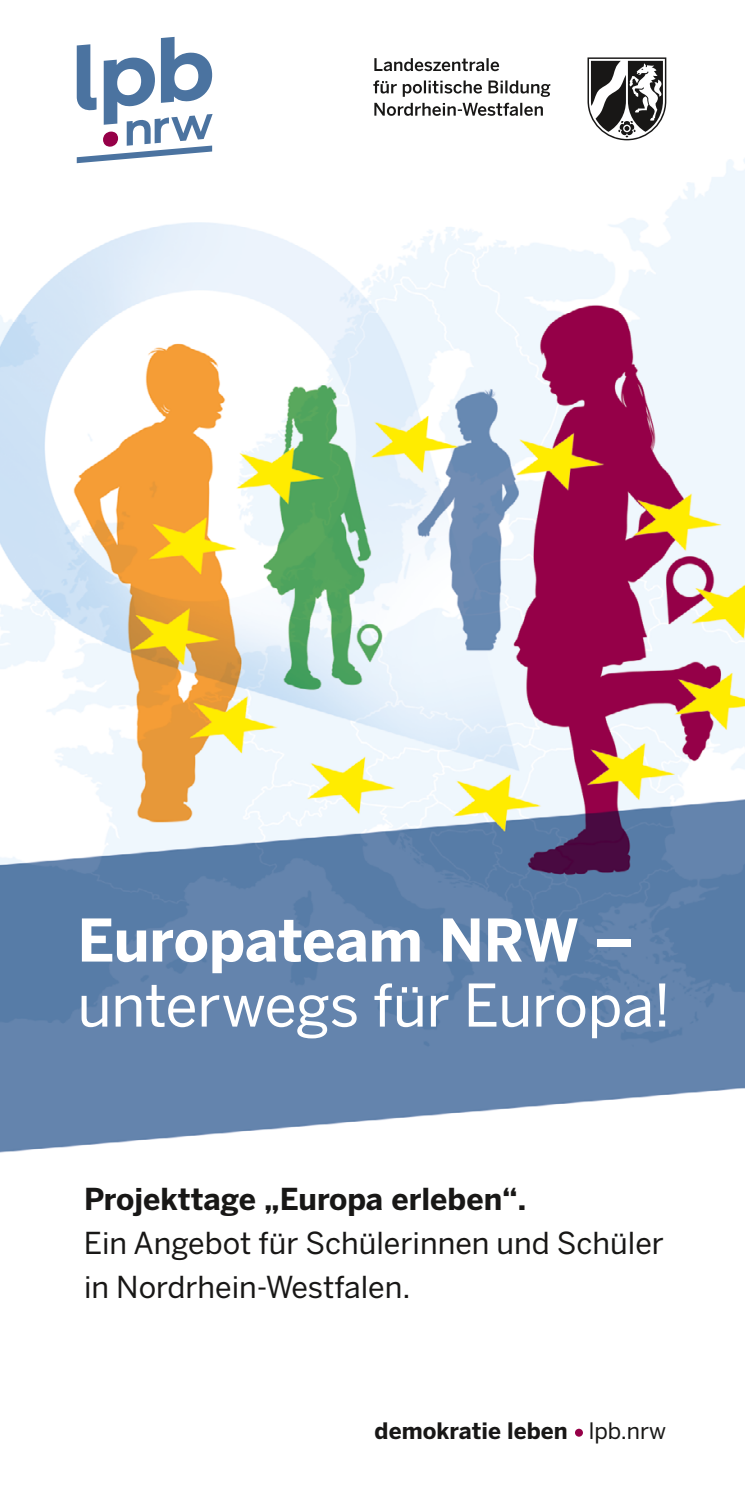
<style>
.page{position:relative;width:745px;height:1489px;background:#fff}
.page>*{position:absolute;margin:0;border:0;box-sizing:border-box;transform-origin:0 0}
.t1{font:58.25px "Benton Sans";letter-spacing:-.01em;color:#fff}
.t2{font:700 58.25px "Benton Sans";letter-spacing:-.005em;color:#fff}
.t3{font:30px/43.8px "Benton Sans";color:#181716}
.t4{font:700 30px "Benton Sans";color:#181716}
.t5{font:700 22.5px "Benton Sans";color:#181716}
.s1{font-weight:400}
</style>
<div class="page">
<img style="left:0;top:36px;width:744px;height:1401px">
<svg style="left:77px;top:37px;width:135px;height:126px"></svg>
<svg style="left:587px;top:57px;width:79px;height:83px"></svg>
<svg style="left:374px;top:58px;width:125px;height:13px"></svg>
<svg style="left:373px;top:80px;width:177px;height:17px"></svg>
<svg style="left:374px;top:103px;width:168px;height:13px"></svg>
<svg style="left:574px;top:1428px;width:8px;height:8px"></svg>
<h1 class="t2" style="left:77px;top:906px;width:558px">Europateam NRW –</h1>
<h1 class="t1" style="left:77px;top:971px;width:595px">unterwegs für Europa!</h1>
<p class="t4" style="left:84px;top:1181px;width:443px">Projekttage „Europa erleben“.</p>
<p class="t3" style="left:84px;top:1221px;width:581px">Ein Angebot für Schülerinnen und Schüler in Nordrhein-Westfalen.</p>
<p class="t5" style="left:374px;top:1417px;width:293px">demokratie leben <span class="s1">lpb.nrw</span></p>
</div>
